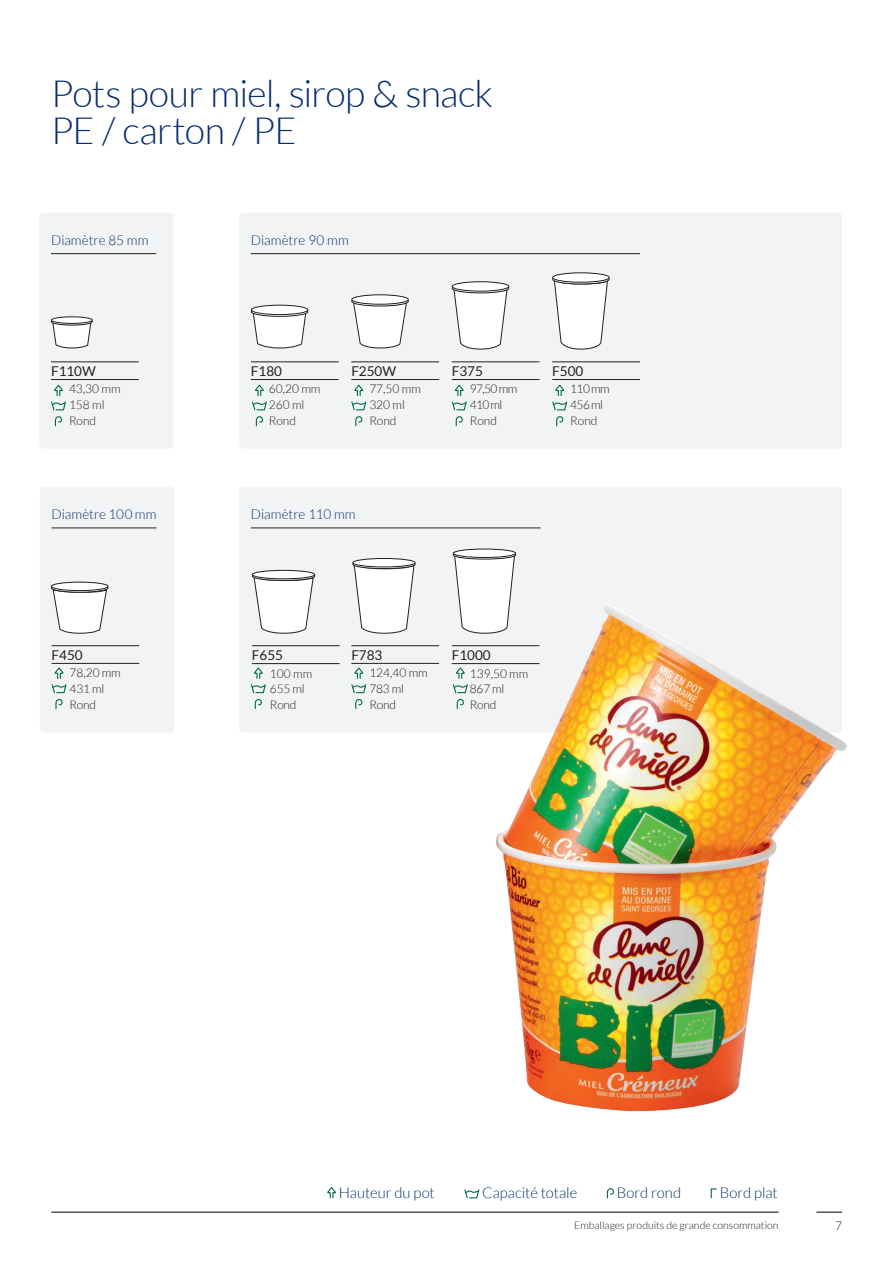
<style>
.page{position:relative;width:893px;height:1263px;background:#fff}
.page>*{position:absolute;margin:0;border:0;box-sizing:border-box;transform-origin:0 0}
.Catalogue__heading{font:300 37.5px "Lato";letter-spacing:-.015em;color:#052d6f}
.Statement{font:300 14.85px "Lato";letter-spacing:-.005em;color:#052d6f}
.NOMBRE_PRODUC{font:300 13.5px "Lato";color:#052d6f}
.NOMBRE_PRODUC-2{font:13.5px "Lato";color:#231f20}
.Catalogue__item{font:300 12px "Lato";color:#231f20}
.t1{font:300 10.5px "Lato";color:#231f20}
</style>
<div class="page">
<div style="left:39px;top:213px;width:134px;height:236px;background:#f2f3f4;border-radius:4px"></div>
<div style="left:239px;top:213px;width:603px;height:236px;background:#f2f3f4;border-radius:4px"></div>
<div style="left:239px;top:487px;width:603px;height:246px;background:#f2f3f4;border-radius:4px"></div>
<div style="left:40px;top:487px;width:134px;height:246px;background:#f2f3f4;border-radius:4px"></div>
<hr style="left:52px;top:527px;width:104px;height:1px;background:#231f20">
<hr style="left:51px;top:253px;width:105px;height:1px;background:#231f20">
<hr style="left:251px;top:253px;width:389px;height:1px;background:#231f20">
<svg style="left:52px;top:581px;width:55px;height:53px"></svg>
<svg style="left:51px;top:584px;width:57px;height:8px"></svg>
<div style="left:51px;top:583px;width:57px;height:10px;border:1px solid #231f20;border-radius:50%"></div>
<div style="left:51px;top:582px;width:57px;height:9px;background:#fff;border-radius:50%"></div>
<div style="left:51px;top:582px;width:57px;height:9px;border:1px solid #231f20;border-radius:50%"></div>
<hr style="left:251px;top:527px;width:290px;height:1px;background:#231f20">
<svg style="left:327px;top:1187px;width:9px;height:12px"></svg>
<svg style="left:464px;top:1189px;width:16px;height:10px"></svg>
<svg style="left:606px;top:1188px;width:8px;height:11px"></svg>
<svg style="left:710px;top:1188px;width:7px;height:11px"></svg>
<hr style="left:51px;top:362px;width:88px;height:1px;background:#231f20">
<hr style="left:51px;top:379px;width:88px;height:1px;background:#231f20">
<hr style="left:251px;top:362px;width:88px;height:1px;background:#231f20">
<hr style="left:251px;top:379px;width:88px;height:1px;background:#231f20">
<hr style="left:351px;top:362px;width:88px;height:1px;background:#231f20">
<hr style="left:351px;top:379px;width:88px;height:1px;background:#231f20">
<hr style="left:452px;top:362px;width:87px;height:1px;background:#231f20">
<hr style="left:452px;top:379px;width:87px;height:1px;background:#231f20">
<hr style="left:552px;top:362px;width:88px;height:1px;background:#231f20">
<hr style="left:552px;top:379px;width:88px;height:1px;background:#231f20">
<svg style="left:51px;top:384px;width:15px;height:43px"></svg>
<svg style="left:252px;top:384px;width:15px;height:43px"></svg>
<svg style="left:351px;top:384px;width:16px;height:43px"></svg>
<svg style="left:451px;top:384px;width:16px;height:43px"></svg>
<svg style="left:552px;top:384px;width:16px;height:43px"></svg>
<hr style="left:52px;top:645px;width:87px;height:1px;background:#231f20">
<hr style="left:52px;top:663px;width:87px;height:1px;background:#231f20">
<svg style="left:51px;top:667px;width:16px;height:42px"></svg>
<hr style="left:252px;top:645px;width:88px;height:1px;background:#231f20">
<hr style="left:252px;top:663px;width:88px;height:1px;background:#231f20">
<hr style="left:351px;top:645px;width:88px;height:1px;background:#231f20">
<hr style="left:351px;top:663px;width:88px;height:1px;background:#231f20">
<svg style="left:251px;top:667px;width:15px;height:42px"></svg>
<svg style="left:351px;top:667px;width:16px;height:42px"></svg>
<svg style="left:252px;top:313px;width:55px;height:36px"></svg>
<svg style="left:251px;top:307px;width:57px;height:9px"></svg>
<div style="left:251px;top:306px;width:57px;height:11px;border:1px solid #231f20;border-radius:50%"></div>
<div style="left:251px;top:305px;width:57px;height:10px;background:#fff;border-radius:50%"></div>
<div style="left:251px;top:305px;width:57px;height:10px;border:1px solid #231f20;border-radius:50%"></div>
<svg style="left:52px;top:316px;width:40px;height:33px"></svg>
<div style="left:51px;top:318px;width:42px;height:7px;border:1px solid #231f20;border-radius:50%"></div>
<div style="left:51px;top:317px;width:41px;height:6px;background:#fff;border-radius:50%"></div>
<div style="left:51px;top:316px;width:42px;height:8px;border:1px solid #231f20;border-radius:50%"></div>
<svg style="left:353px;top:303px;width:54px;height:46px"></svg>
<svg style="left:352px;top:297px;width:56px;height:9px"></svg>
<div style="left:351px;top:296px;width:58px;height:10px;border:1px solid #231f20;border-radius:50%"></div>
<div style="left:352px;top:295px;width:56px;height:9px;background:#fff;border-radius:50%"></div>
<div style="left:351px;top:294px;width:58px;height:11px;border:1px solid #231f20;border-radius:50%"></div>
<svg style="left:453px;top:281px;width:55px;height:69px"></svg>
<svg style="left:452px;top:283px;width:57px;height:10px"></svg>
<div style="left:452px;top:283px;width:57px;height:10px;border:1px solid #231f20;border-radius:50%"></div>
<div style="left:452px;top:282px;width:57px;height:9px;background:#fff;border-radius:50%"></div>
<div style="left:452px;top:281px;width:57px;height:11px;border:1px solid #231f20;border-radius:50%"></div>
<svg style="left:553px;top:272px;width:55px;height:78px"></svg>
<svg style="left:553px;top:275px;width:56px;height:9px"></svg>
<div style="left:552px;top:274px;width:58px;height:10px;border:1px solid #231f20;border-radius:50%"></div>
<div style="left:553px;top:273px;width:56px;height:9px;background:#fff;border-radius:50%"></div>
<div style="left:552px;top:272px;width:58px;height:11px;border:1px solid #231f20;border-radius:50%"></div>
<svg style="left:253px;top:578px;width:61px;height:56px"></svg>
<svg style="left:252px;top:572px;width:63px;height:8px"></svg>
<div style="left:252px;top:571px;width:63px;height:10px;border:1px solid #231f20;border-radius:50%"></div>
<div style="left:252px;top:570px;width:63px;height:9px;background:#fff;border-radius:50%"></div>
<div style="left:252px;top:570px;width:63px;height:9px;border:1px solid #231f20;border-radius:50%"></div>
<svg style="left:353px;top:558px;width:62px;height:76px"></svg>
<svg style="left:353px;top:560px;width:62px;height:8px"></svg>
<div style="left:352px;top:560px;width:64px;height:9px;border:1px solid #231f20;border-radius:50%"></div>
<div style="left:353px;top:558px;width:62px;height:9px;background:#fff;border-radius:50%"></div>
<div style="left:352px;top:558px;width:64px;height:9px;border:1px solid #231f20;border-radius:50%"></div>
<svg style="left:454px;top:548px;width:61px;height:22px"></svg>
<svg style="left:453px;top:551px;width:63px;height:8px"></svg>
<div style="left:453px;top:550px;width:63px;height:9px;border:1px solid #231f20;border-radius:50%"></div>
<div style="left:453px;top:549px;width:63px;height:8px;background:#fff;border-radius:50%"></div>
<div style="left:453px;top:549px;width:63px;height:9px;border:1px solid #231f20;border-radius:50%"></div>
<img style="left:402px;top:570px;width:445px;height:542px">
<svg style="left:816px;top:1212px;width:26px;height:1px"></svg>
<hr style="left:51px;top:1212px;width:727px;height:1px;background:#000">
<p class="Catalogue__heading" style="left:51px;top:73px;width:444px">Pots pour miel, sirop &amp; snack</p>
<p class="Catalogue__heading" style="left:51px;top:111px;width:247px">PE / carton / PE</p>
<p class="NOMBRE_PRODUC" style="left:51px;top:233px;width:99px">Diamètre 85 mm</p>
<p class="NOMBRE_PRODUC" style="left:251px;top:233px;width:99px">Diamètre 90 mm</p>
<p class="NOMBRE_PRODUC-2" style="left:51px;top:364px;width:46px">F110W</p>
<p class="Catalogue__item" style="left:69px;top:383px;width:53px">43,30 mm</p>
<p class="Catalogue__item" style="left:69px;top:398px;width:37px">158 ml</p>
<p class="Catalogue__item" style="left:69px;top:414px;width:29px">Rond</p>
<p class="NOMBRE_PRODUC" style="left:52px;top:507px;width:106px">Diamètre 100 mm</p>
<p class="NOMBRE_PRODUC-2" style="left:251px;top:364px;width:33px">F180</p>
<p class="Catalogue__item" style="left:269px;top:383px;width:53px">60,20 mm</p>
<p class="Catalogue__item" style="left:269px;top:398px;width:37px">260 ml</p>
<p class="Catalogue__item" style="left:269px;top:414px;width:29px">Rond</p>
<p class="NOMBRE_PRODUC-2" style="left:351px;top:364px;width:46px">F250W</p>
<p class="Catalogue__item" style="left:369px;top:383px;width:53px">77,50 mm</p>
<p class="Catalogue__item" style="left:369px;top:398px;width:37px">320 ml</p>
<p class="Catalogue__item" style="left:369px;top:414px;width:29px">Rond</p>
<p class="NOMBRE_PRODUC-2" style="left:452px;top:364px;width:33px">F375</p>
<p class="Catalogue__item" style="left:470px;top:383px;width:49px">97,50 mm</p>
<p class="Catalogue__item" style="left:470px;top:398px;width:34px">410 ml</p>
<p class="Catalogue__item" style="left:470px;top:414px;width:29px">Rond</p>
<p class="NOMBRE_PRODUC" style="left:251px;top:507px;width:106px">Diamètre 110 mm</p>
<p class="NOMBRE_PRODUC-2" style="left:552px;top:364px;width:33px">F500</p>
<p class="Catalogue__item" style="left:570px;top:383px;width:41px">110 mm</p>
<p class="Catalogue__item" style="left:570px;top:398px;width:34px">456 ml</p>
<p class="Catalogue__item" style="left:570px;top:414px;width:29px">Rond</p>
<p class="NOMBRE_PRODUC-2" style="left:52px;top:647px;width:33px">F450</p>
<p class="Catalogue__item" style="left:70px;top:666px;width:53px">78,20 mm</p>
<p class="Catalogue__item" style="left:70px;top:682px;width:36px">431 ml</p>
<p class="Catalogue__item" style="left:70px;top:698px;width:28px">Rond</p>
<p class="NOMBRE_PRODUC-2" style="left:252px;top:647px;width:33px">F655</p>
<p class="Catalogue__item" style="left:270px;top:667px;width:44px">100 mm</p>
<p class="Catalogue__item" style="left:270px;top:682px;width:36px">655 ml</p>
<p class="Catalogue__item" style="left:270px;top:698px;width:28px">Rond</p>
<p class="NOMBRE_PRODUC-2" style="left:351px;top:647px;width:33px">F783</p>
<p class="Catalogue__item" style="left:369px;top:666px;width:60px">124,40 mm</p>
<p class="Catalogue__item" style="left:369px;top:682px;width:36px">783 ml</p>
<p class="Catalogue__item" style="left:369px;top:698px;width:28px">Rond</p>
<p class="NOMBRE_PRODUC-2" style="left:452px;top:647px;width:40px">F1000</p>
<p class="Catalogue__item" style="left:470px;top:667px;width:60px">139,50 mm</p>
<p class="Catalogue__item" style="left:470px;top:682px;width:36px">867 ml</p>
<p class="Catalogue__item" style="left:470px;top:698px;width:28px">Rond</p>
<p class="Statement" style="left:339px;top:1185px;width:98px">Hauteur du pot</p>
<p class="Statement" style="left:482px;top:1185px;width:97px">Capacité totale</p>
<p class="Statement" style="left:617px;top:1185px;width:66px">Bord rond</p>
<p class="Statement" style="left:720px;top:1185px;width:59px">Bord plat</p>
<p class="t1" style="left:574px;top:1219px;width:206px">Emballages produits de grande consommation</p>
<p class="Catalogue__item" style="left:835px;top:1219px;width:8px">7</p>
</div>
